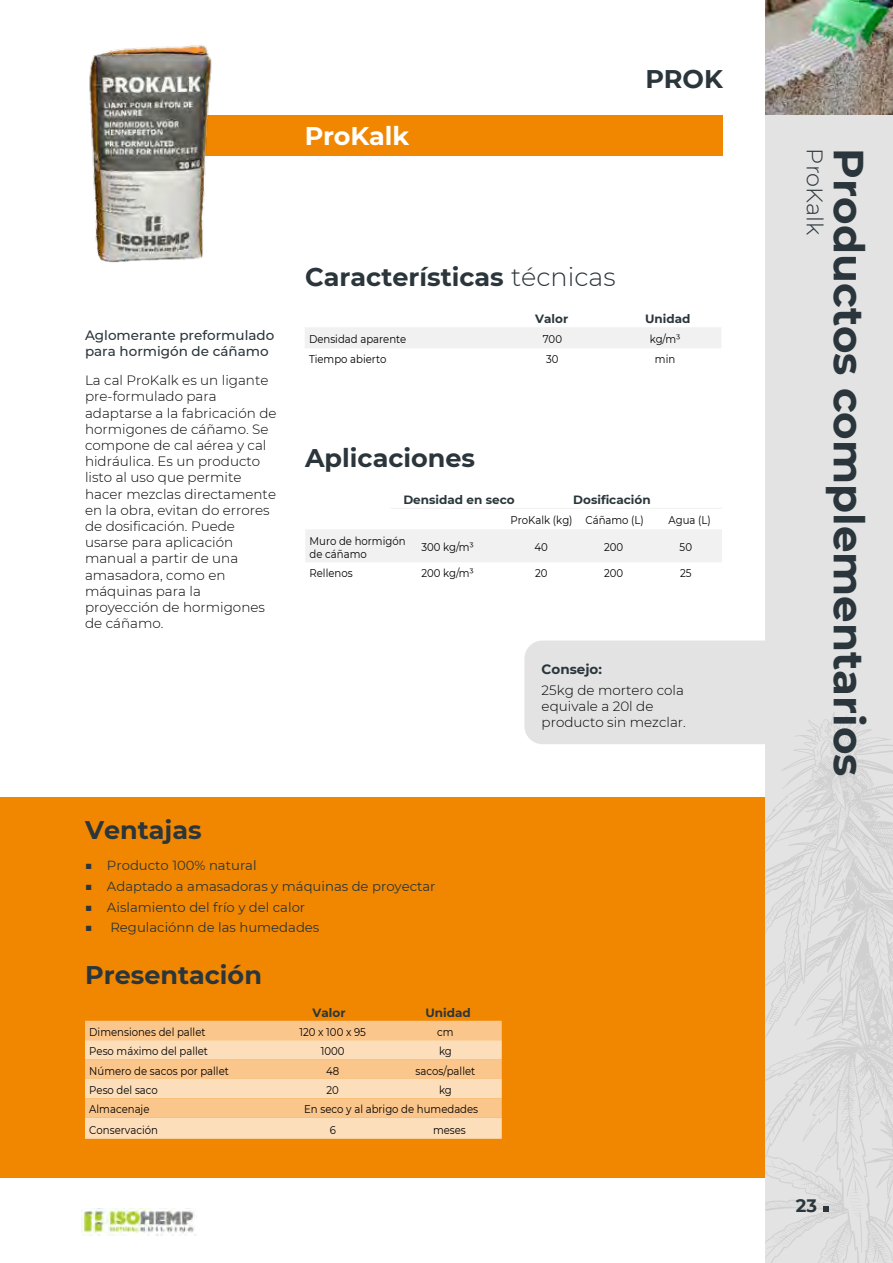
<style>
.page{position:relative;width:893px;height:1263px;background:#fff}
.page>*{position:absolute;margin:0;border:0;box-sizing:border-box;transform-origin:0 0}
.t1{font:700 42px "Montserrat";color:#2a363b}
.t2{font:700 25.5px "Montserrat";color:#2a363b}
.t3{font:700 25.5px "Montserrat";letter-spacing:-.005em;color:#fff}
.t4{font:300 22.5px "Montserrat";color:#2a363b}
.t5{font:700 18px "Montserrat";color:#2a363b}
.t6{font:300 13.5px/16.2px "Montserrat";color:#000}
.t7{font:500 13.5px/16.2px "Montserrat";color:#2a363b}
.t8{font:700 13.5px "Montserrat";color:#2a363b}
.t9{font:13.2px "Montserrat";color:#2a363b}
.t10{font:700 12px "Montserrat";color:#2a363b}
.t11{font:11.25px/13.5px "Montserrat";color:#000;scale:.9 1}
.s1{font-weight:300}
</style>
<div class="page">
<div style="left:0;top:797px;width:765px;height:381px;background:#f18700"></div>
<div style="left:192px;top:115px;width:531px;height:40px;background:#f18700"></div>
<img style="left:89px;top:44px;width:125px;height:219px">
<div style="left:305px;top:327px;width:416px;height:21px;background:#f1f1f1"></div>
<div style="left:305px;top:530px;width:417px;height:32px;background:#f1f1f1"></div>
<hr style="left:390px;top:508px;width:115px;height:1px;background:#f1f1f1">
<hr style="left:505px;top:508px;width:72px;height:1px;background:#f1f1f1">
<hr style="left:577px;top:508px;width:73px;height:1px;background:#f1f1f1">
<hr style="left:650px;top:508px;width:72px;height:1px;background:#f1f1f1">
<svg style="left:85px;top:1021px;width:417px;height:118px;background:#fbd1a2"></svg>
<div style="left:765px;top:0;width:128px;height:1263px;background:#e3e3e3"></div>
<svg style="left:765px;top:712px;width:128px;height:551px"></svg>
<img style="left:765px;top:0;width:128px;height:115px">
<svg style="left:823px;top:1206px;width:6px;height:6px"></svg>
<img style="left:81px;top:1208px;width:115px;height:28px">
<div style="left:524px;top:640px;width:241px;height:104px;background:#e3e3e3"></div>
<h2 class="t3" style="left:305px;top:117px;width:106px">ProKalk</h2>
<h2 class="t2" style="left:645px;top:61px;width:79px">PROK</h2>
<h2 class="t2" style="left:305px;top:258px;width:312px">Características <span class="s1">técnicas</span></h2>
<p class="t7" style="left:85px;top:327px;width:191px">Aglomerante preformulado para hormigón de cáñamo</p>
<p class="t6" style="left:85px;top:372px;width:193px">La cal ProKalk es un ligante pre-formulado para adaptarse a la fabricación de hormigones de cáñamo. Se compone de cal aérea y cal hidráulica. Es un producto listo al uso que permite hacer mezclas directamente en la obra, evitan do errores de dosificación. Puede usarse para aplicación manual a partir de una amasadora, como en máquinas para la proyección de hormigones de cáñamo.</p>
<p class="t10" style="left:535px;top:310px;width:34px">Valor</p>
<p class="t10" style="left:645px;top:310px;width:47px">Unidad</p>
<p class="t11" style="left:309px;top:332px;width:110px">Densidad aparente</p>
<p class="t11" style="left:543px;top:332px;width:23px">700</p>
<p class="t11" style="left:650px;top:332px;width:36px">kg/m³</p>
<p class="t11" style="left:309px;top:352px;width:88px">Tiempo abierto</p>
<p class="t11" style="left:546px;top:352px;width:15px">30</p>
<p class="t11" style="left:655px;top:352px;width:24px">min</p>
<h2 class="t2" style="left:305px;top:439px;width:171px">Aplicaciones</h2>
<p class="t10" style="left:403px;top:491px;width:113px">Densidad en seco</p>
<p class="t10" style="left:573px;top:491px;width:79px">Dosificación</p>
<p class="t11" style="left:511px;top:513px;width:150px">ProKalk (kg) Cáñamo (L)</p>
<p class="t11" style="left:668px;top:513px;width:48px">Agua (L)</p>
<p class="t11" style="left:310px;top:533px;width:108px">Muro de hormigón de cáñamo</p>
<p class="t11" style="left:421px;top:540px;width:60px">300 kg/m³</p>
<p class="t11" style="left:535px;top:540px;width:16px">40</p>
<p class="t11" style="left:604px;top:540px;width:23px">200</p>
<p class="t11" style="left:680px;top:540px;width:15px">50</p>
<p class="t11" style="left:310px;top:566px;width:49px">Rellenos</p>
<p class="t11" style="left:421px;top:566px;width:60px">200 kg/m³</p>
<p class="t11" style="left:535px;top:566px;width:15px">20</p>
<p class="t11" style="left:604px;top:566px;width:23px">200</p>
<p class="t11" style="left:680px;top:566px;width:14px">25</p>
<p class="t8" style="left:542px;top:660px;width:62px">Consejo:</p>
<p class="t6" style="left:542px;top:681px;width:146px">25kg de mortero cola equivale a 20l de producto sin mezclar.</p>
<h2 class="t2" style="left:85px;top:812px;width:118px">Ventajas</h2>
<p class="t9" style="left:85px;top:856px;width:173px">■ Producto 100% natural</p>
<p class="t9" style="left:85px;top:877px;width:352px">■ Adaptado a amasadoras y máquinas de proyectar</p>
<p class="t9" style="left:85px;top:898px;width:222px">■ Aislamiento del frío y del calor</p>
<p class="t9" style="left:85px;top:918px;width:236px">■ Regulaciónn de las humedades</p>
<h2 class="t2" style="left:85px;top:956px;width:178px">Presentación</h2>
<p class="t10" style="left:313px;top:1003px;width:34px">Valor</p>
<p class="t10" style="left:425px;top:1003px;width:47px">Unidad</p>
<p class="t11" style="left:89px;top:1025px;width:131px">Dimensiones del pallet</p>
<p class="t11" style="left:299px;top:1025px;width:75px">120 x 100 x 95</p>
<p class="t11" style="left:437px;top:1025px;width:20px">cm</p>
<p class="t11" style="left:89px;top:1044px;width:133px">Peso máximo del pallet</p>
<p class="t11" style="left:321px;top:1044px;width:28px">1000</p>
<p class="t11" style="left:439px;top:1044px;width:16px">kg</p>
<p class="t11" style="left:89px;top:1063px;width:157px">Número de sacos por pallet</p>
<p class="t11" style="left:326px;top:1063px;width:16px">48</p>
<p class="t11" style="left:415px;top:1063px;width:68px">sacos/pallet</p>
<p class="t11" style="left:89px;top:1083px;width:78px">Peso del saco</p>
<p class="t11" style="left:327px;top:1083px;width:15px">20</p>
<p class="t11" style="left:439px;top:1083px;width:16px">kg</p>
<p class="t11" style="left:89px;top:1102px;width:68px">Almacenaje</p>
<p class="t11" style="left:304px;top:1102px;width:195px">En seco y al abrigo de humedades</p>
<p class="t11" style="left:89px;top:1122px;width:78px">Conservación</p>
<p class="t11" style="left:330px;top:1122px;width:8px">6</p>
<p class="t11" style="left:433px;top:1122px;width:38px">meses</p>
<h3 class="t4" style="left:830px;top:148px;width:88px;rotate:90deg">ProKalk</h3>
<h1 class="t1" style="left:879px;top:148px;width:629px;rotate:90deg">Productos complementarios</h1>
<h3 class="t5" style="left:796px;top:1192px;width:23px">23</h3>
</div>
